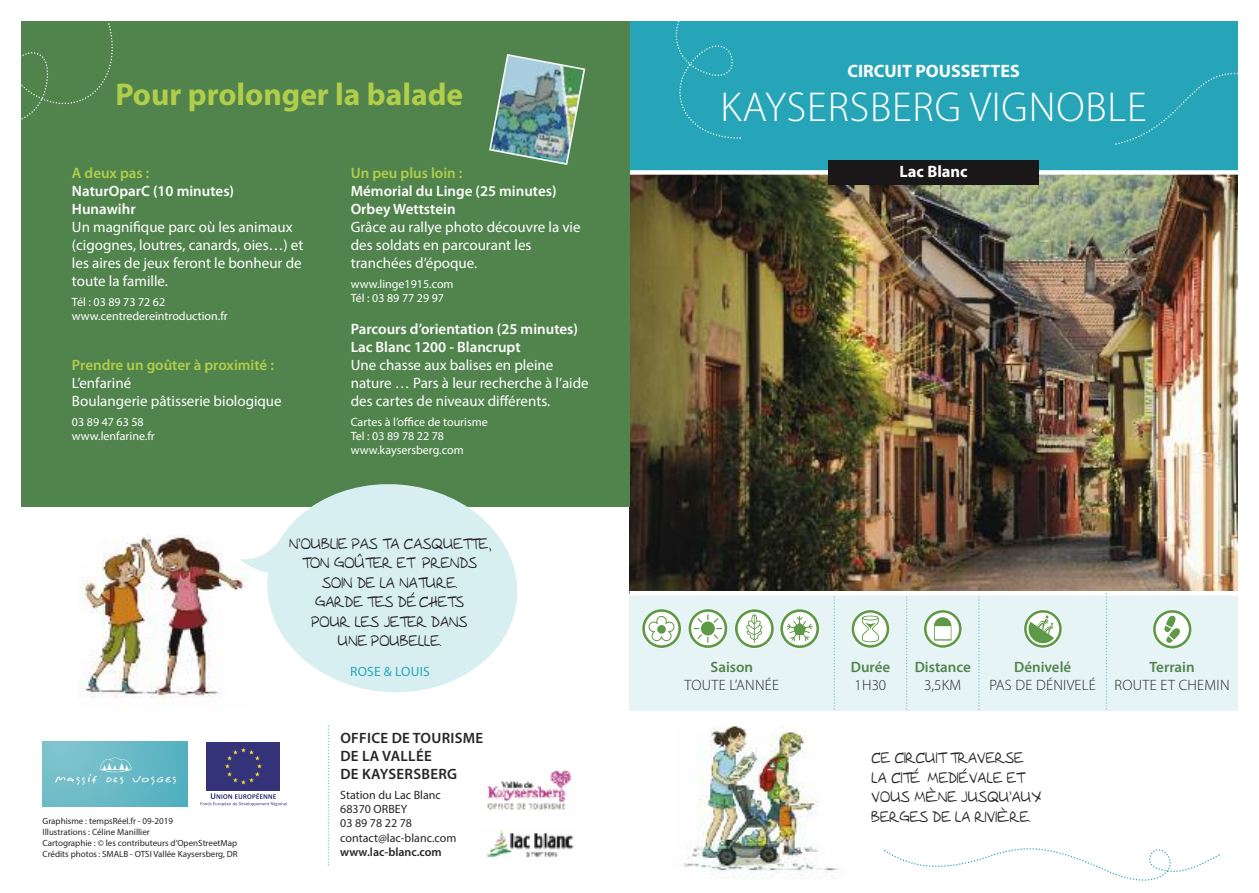
<style>
.page{position:relative;width:1259px;height:893px;background:#fff}
.page>*{position:absolute;margin:0;border:0;box-sizing:border-box;transform-origin:0 0}
.t1{font:300 42px "Myriad Pro";letter-spacing:.02em;color:#fff}
.t2{font:700 31.5px "Myriad Pro";color:#b1ce4a}
.t3{font:700 18px "Myriad Pro";color:#fff}
.t4{font:700 16.5px "Myriad Pro";color:#fff}
.t5{font:15px/18px "Myriad Pro";color:#fff}
.t6{font:600 15px/18px "Myriad Pro";color:#fff}
.t7{font:600 15px "Myriad Pro";color:#b1ce4a}
.t8{font:300 15px "Myriad Pro";letter-spacing:.02em;color:#272526}
.t9{font:600 15px/18px "Myriad Pro";letter-spacing:.02em;color:#272526}
.t10{font:600 15px "Myriad Pro";color:#51844d}
.t11{font:14.25px/19.5px "Augie";color:#272526;scale:.8 1}
.t12{font:13.5px "Myriad Pro";letter-spacing:.02em;color:#27a5b8}
.t13{font:12px/14.4px "Myriad Pro";color:#fff}
.t14{font:12px/14.4px "Myriad Pro";color:#272526}
.t15{font:600 12px "Myriad Pro";color:#272526}
.t16{font:9px/10.8px "Myriad Pro";color:#272526}
</style>
<div class="page">
<img style="left:629px;top:175px;width:608px;height:416px">
<div style="left:629px;top:21px;width:608px;height:151px;background:#27a5b8"></div>
<div style="left:629px;top:170px;width:630px;height:5px;background:#fff"></div>
<div style="left:828px;top:160px;width:210px;height:24px;background:#1a1718"></div>
<div style="left:629px;top:594px;width:608px;height:117px;background:#e6f4f5"></div>
<svg style="left:978px;top:595px;width:1px;height:115px"></svg>
<svg style="left:906px;top:595px;width:1px;height:115px"></svg>
<svg style="left:833px;top:595px;width:2px;height:115px"></svg>
<div style="left:851px;top:609px;width:38px;height:39px;background:#f0f8f9;border-radius:50%"></div>
<svg style="left:851px;top:610px;width:38px;height:38px"></svg>
<div style="left:641px;top:609px;width:40px;height:39px;background:#eff8f8;border-radius:50%"></div>
<svg style="left:642px;top:609px;width:39px;height:39px"></svg>
<div style="left:734px;top:609px;width:40px;height:40px;background:#f2f9f9;border-radius:50%"></div>
<svg style="left:735px;top:609px;width:39px;height:39px"></svg>
<svg style="left:688px;top:609px;width:39px;height:39px"></svg>
<svg style="left:923px;top:609px;width:39px;height:39px"></svg>
<svg style="left:924px;top:610px;width:37px;height:38px"></svg>
<svg style="left:675px;top:21px;width:66px;height:118px"></svg>
<svg style="left:1115px;top:41px;width:123px;height:105px"></svg>
<hr style="left:629px;top:591px;width:630px;height:4px;background:#fff">
<img style="left:683px;top:726px;width:156px;height:153px">
<svg style="left:884px;top:848px;width:336px;height:33px"></svg>
<div style="left:21px;top:21px;width:608px;height:486px;background:#51844d"></div>
<svg style="left:328px;top:725px;width:1px;height:141px"></svg>
<div style="left:207px;top:742px;width:73px;height:49px;background:#34337a"></div>
<svg style="left:225px;top:748px;width:37px;height:36px"></svg>
<svg style="left:201px;top:793px;width:86px;height:13px"></svg>
<div style="left:43px;top:742px;width:144px;height:64px;background:linear-gradient(to right,#7ec2cc,#54b1c0)"></div>
<svg style="left:55px;top:757px;width:122px;height:28px;background:#77c0cb"></svg>
<svg style="left:21px;top:23px;width:92px;height:97px"></svg>
<img style="left:489px;top:54px;width:97px;height:111px">
<svg style="left:1105px;top:593px;width:2px;height:117px"></svg>
<img style="left:1023px;top:609px;width:39px;height:26px">
<svg style="left:1024px;top:610px;width:37px;height:38px"></svg>
<svg style="left:1152px;top:609px;width:40px;height:40px"></svg>
<svg style="left:1153px;top:610px;width:38px;height:38px"></svg>
<div style="left:779px;top:609px;width:40px;height:40px;background:#eef7f7;border-radius:50%"></div>
<svg style="left:780px;top:609px;width:39px;height:39px"></svg>
<img style="left:79px;top:535px;width:168px;height:163px">
<svg style="left:267px;top:484px;width:251px;height:209px;fill:#d8eff2"></svg>
<svg style="left:240px;top:523px;width:62px;height:57px"></svg>
<img style="left:486px;top:829px;width:88px;height:29px">
<img style="left:487px;top:770px;width:85px;height:40px">
<h2 class="t2" style="left:115px;top:83px;width:349px">Pour prolonger la balade</h2>
<p class="t7" style="left:72px;top:167px;width:79px">A deux pas :</p>
<p class="t6" style="left:72px;top:183px;width:164px">NaturOparC (10 minutes)<br>Hunawihr</p>
<p class="t5" style="left:72px;top:219px;width:233px">un magnifique parc où les animaux (cigognes, loutres, canards, oies…) et les aires de jeux feront le bonheur de toute la famille.</p>
<p class="t13" style="left:72px;top:296px;width:157px">Tél : 03 89 73 72 62 www.centredereintroduction.fr</p>
<p class="t7" style="left:72px;top:359px;width:203px">Prendre un goûter à proximité :</p>
<p class="t5" style="left:72px;top:375px;width:211px">L’enfariné<br>Boulangerie pâtisserie biologique</p>
<p class="t13" style="left:72px;top:415px;width:84px">03 89 47 63 58 www.lenfarine.fr</p>
<p class="t7" style="left:351px;top:167px;width:113px">Un peu plus loin :</p>
<p class="t6" style="left:351px;top:183px;width:207px">Mémorial du Linge (25 minutes)<br>Orbey Wettstein</p>
<p class="t5" style="left:351px;top:219px;width:231px">Grâce au rallye photo découvre la vie des soldats en parcourant les tranchées d’époque.</p>
<p class="t13" style="left:351px;top:278px;width:104px">www.linge1915.com<br>Tél : 03 89 77 29 97</p>
<p class="t6" style="left:351px;top:321px;width:229px">Parcours d’orientation (25 minutes)<br>Lac Blanc 1200 - Blancrupt</p>
<p class="t5" style="left:351px;top:357px;width:239px">une chasse aux balises en pleine nature … Pars à leur recherche à l’aide des cartes de niveaux différents.</p>
<p class="t13" style="left:351px;top:415px;width:139px">Cartes à l’office de tourisme<br>Tel : 03 89 78 22 78 www.kaysersberg.com</p>
<p class="t16" style="left:43px;top:817px;width:132px">Graphisme : tempsRéel.fr - 09-2019</p>
<p class="t16" style="left:43px;top:827px;width:197px">illustrations : Céline Manillier<br>Cartographie : © les contributeurs d’OpenStreetMap<br>Crédits photos: SMALB - OTSi Vallée Kaysersberg, DR</p>
<p class="t11" style="left:289px;top:534px;width:253px;text-align:center">N’OUBLIE PAS TA CASQUETTE,<br>TON GOÛTER ET PRENDS<br>SOIN DE LA NATURE.<br>GARDE TES DÉCHETS<br>POUR LES JETER DANS<br>UNE POUBELLE.</p>
<p class="t12" style="left:350px;top:667px;width:81px">ROSE &amp; LOuiS</p>
<p class="t9" style="left:340px;top:730px;width:144px">OFFICE DE TOURISME<br>DE LA VALLÉE<br>DE KAYSERSBERG</p>
<p class="t14" style="left:340px;top:788px;width:118px">Station du Lac Blanc<br>68370 ORBEY<br>03 89 78 22 78 contact@lac-blanc.com</p>
<p class="t15" style="left:340px;top:848px;width:103px">www.lac-blanc.com</p>
<p class="t3" style="left:847px;top:64px;width:174px">CIRCUIT POUSSETTES</p>
<h1 class="t1" style="left:720px;top:91px;width:428px">KAYSERSBERG VIGNOBLE</h1>
<p class="t4" style="left:899px;top:166px;width:70px">Lac Blanc</p>
<p class="t10" style="left:710px;top:661px;width:44px">Saison</p>
<p class="t8" style="left:684px;top:679px;width:96px">TOUTE L’ANNÉE</p>
<p class="t10" style="left:850px;top:661px;width:41px">Durée</p>
<p class="t8" style="left:854px;top:679px;width:33px">1H30</p>
<p class="t10" style="left:914px;top:661px;width:58px">Distance</p>
<p class="t8" style="left:924px;top:679px;width:38px">3,5KM</p>
<p class="t10" style="left:1014px;top:661px;width:59px">Dénivelé</p>
<p class="t8" style="left:989px;top:679px;width:108px">PAS DE DÉNIVELÉ</p>
<p class="t10" style="left:1149px;top:661px;width:47px">Terrain</p>
<p class="t8" style="left:1114px;top:679px;width:116px">ROUTE ET CHEMIN</p>
<p class="t11" style="left:872px;top:748px;width:214px">CE CIRCUIT TRAVERSE<br>LA CITÉ MEDIÉVALE ET<br>VOUS MÈNE JUSQU’AUX</p>
<p class="t11" style="left:872px;top:807px;width:201px">BERGES DE LA RIVIÈRE.</p>
</div>
